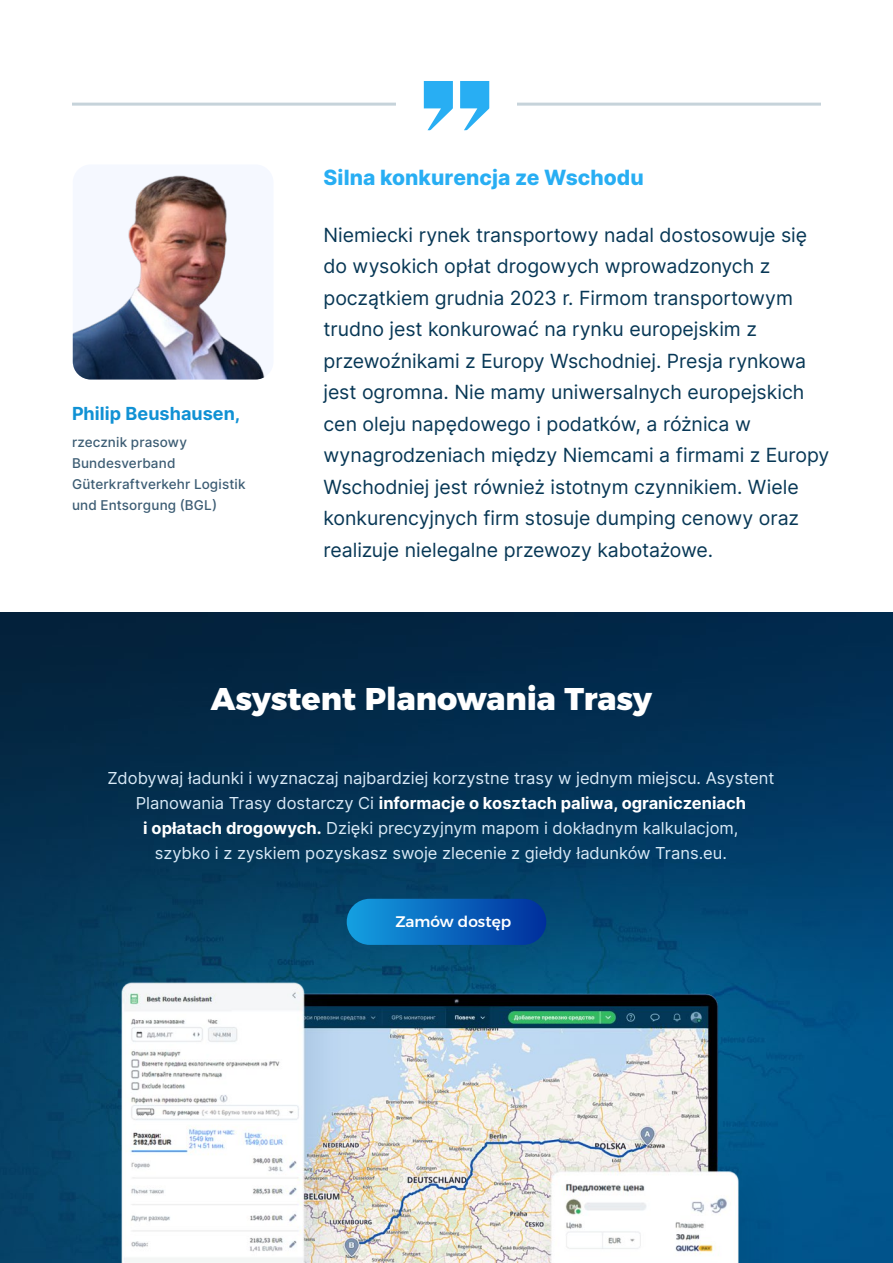
<style>
.page{position:relative;width:893px;height:1263px;background:#fff}
.page>*{position:absolute;margin:0;border:0;box-sizing:border-box;transform-origin:0 0}
.t1{font:800 31.35px "Alexandria";color:#fff}
.t2{font:800 21px "Inter";letter-spacing:.005em;color:#28aef3}
.t3{font:19.5px/31.5px "Inter";color:#073755}
.t4{font:700 18px "Inter";letter-spacing:.005em;color:#1091d4}
.t5{font:16.5px/24.8px "Inter";color:#d9eaf7;text-align:center}
.t6{font:500 15.3px "Alexandria";letter-spacing:-.005em;color:#fff}
.t7{font:500 13.5px/21px "Inter";letter-spacing:.015em;color:#3d5d74}
.s1{font-weight:700;color:#fff}
</style>
<div class="page">
<hr style="left:72px;top:103px;width:749px;height:3px;background:#a1b6c2">
<div style="left:396px;top:60px;width:121px;height:95px;background:#fff"></div>
<svg style="left:424px;top:81px;width:29px;height:49px"></svg>
<svg style="left:460px;top:81px;width:29px;height:50px"></svg>
<img style="left:73px;top:175px;width:192px;height:205px">
<img style="left:0;top:613px;width:893px;height:650px">
<div style="left:347px;top:899px;width:199px;height:46px;background:linear-gradient(to right,#14a0e1,#002f9c);border-radius:23px"></div>
<img style="left:65px;top:943px;width:787px;height:320px">
<p class="t4" style="left:72px;top:400px;width:170px">Philip Beushausen,</p>
<p class="t7" style="left:72px;top:431px;width:175px">rzecznik prasowy<br>Bundesverband<br>Güterkraftverkehr Logistik und Entsorgung (BGL)</p>
<p class="t2" style="left:323px;top:162px;width:322px">Silna konkurencja ze Wschodu</p>
<p class="t3" style="left:323px;top:218px;width:507px">Niemiecki rynek transportowy nadal dostosowuje się do wysokich opłat drogowych wprowadzonych z początkiem grudnia 2023 r. Firmom transportowym trudno jest konkurować na rynku europejskim z przewoźnikami z Europy Wschodniej. Presja rynkowa jest ogromna. Nie mamy uniwersalnych europejskich cen oleju napędowego i podatków, a różnica w wynagrodzeniach między Niemcami a firmami z Europy Wschodniej jest również istotnym czynnikiem. Wiele konkurencyjnych firm stosuje dumping cenowy oraz realizuje nielegalne przewozy kabotażowe.</p>
<h1 class="t1" style="left:211px;top:681px;width:443px">Asystent Planowania Trasy</h1>
<p class="t5" style="left:107px;top:765px;width:669px">Zdobywaj ładunki i wyznaczaj najbardziej korzystne trasy w jednym miejscu. Asystent Planowania Trasy dostarczy Ci <span class="s1">informacje o kosztach paliwa, ograniczeniach<br>i opłatach drogowych.</span> Dzięki precyzyjnym mapom i dokładnym kalkulacjom,<br>szybko i z zyskiem pozyskasz swoje zlecenie z giełdy ładunków Trans.eu.</p>
<p class="t6" style="left:395px;top:912px;width:117px">Zamów dostęp</p>
</div>
